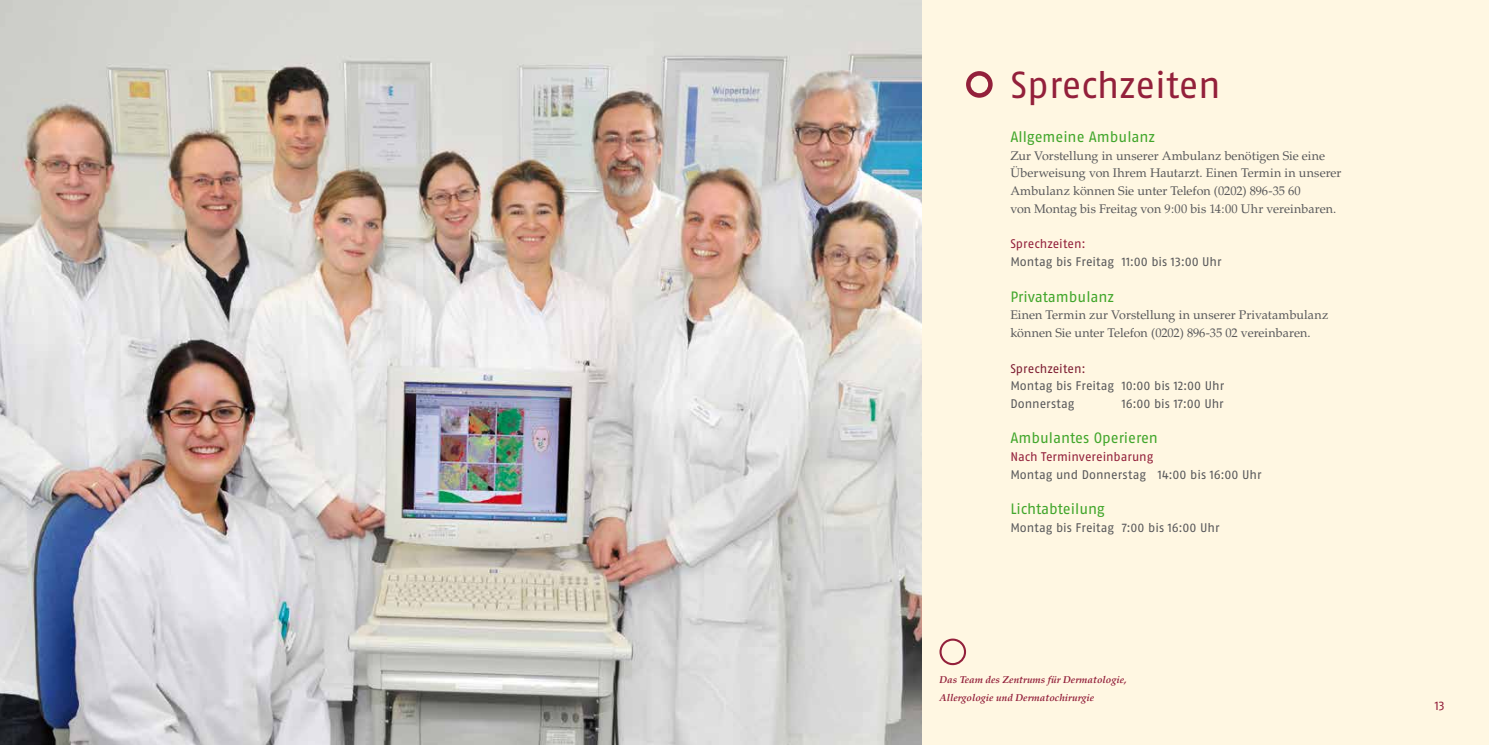
<style>
.page{position:relative;width:1489px;height:745px;background:#fff}
.page>*{position:absolute;margin:0;border:0;box-sizing:border-box;transform-origin:0 0}
.t1{font:37.5px "Fago Pro";letter-spacing:-.005em;color:#93203b}
.t2{font:15px "Fago Pro";color:#41a62b}
.t3{font:12.5px/17.8px "Palatino";color:#58585a}
.t4{font:12.5px/17.8px "Fago Pro";letter-spacing:-.005em;color:#58585a}
.t5{font:12.5px "Fago Pro";letter-spacing:-.005em;color:#93203b}
.t6{font:12.5px "Fago Pro";color:#7d1d32}
.t7{font:italic 700 10px/17.8px "Palatino";color:#93203b}
</style>
<div class="page">
<div style="left:0;top:0;width:1488px;height:744px;background:#fff7e2"></div>
<svg style="left:966px;top:71px;width:26px;height:27px"></svg>
<img style="left:0;top:0;width:921px;height:744px">
<svg style="left:939px;top:638px;width:27px;height:26px"></svg>
<h1 class="t1" style="left:1010px;top:62px;width:212px">Sprechzeiten</h1>
<p class="t2" style="left:1010px;top:127px;width:146px">Allgemeine Ambulanz</p>
<p class="t3" style="left:1010px;top:147px;width:333px">Zur Vorstellung in unserer Ambulanz benötigen Sie eine Überweisung von Ihrem Hautarzt. Einen Termin in unserer Ambulanz können Sie unter Telefon (0202) 896-35 60<br>von Montag bis Freitag von 9:00 bis 14:00 Uhr vereinbaren.</p>
<p class="t5" style="left:1010px;top:236px;width:77px">Sprechzeiten:</p>
<p class="t4" style="left:1010px;top:252px;width:213px">Montag bis Freitag 11:00 bis 13:00 Uhr</p>
<p class="t2" style="left:1010px;top:287px;width:105px">Privatambulanz</p>
<p class="t3" style="left:1010px;top:306px;width:319px">Einen Termin zur Vorstellung in unserer Privatambulanz können Sie unter Telefon (0202) 896-35 02 vereinbaren.</p>
<p class="t6" style="left:1010px;top:360px;width:77px">Sprechzeiten:</p>
<p class="t4" style="left:1010px;top:377px;width:215px">Montag bis Freitag 10:00 bis 12:00 Uhr<br>Donnerstag</p>
<p class="t4" style="left:1121px;top:394px;width:103px">16:00 bis 17:00 Uhr</p>
<p class="t2" style="left:1010px;top:429px;width:149px">Ambulantes Operieren</p>
<p class="t5" style="left:1010px;top:449px;width:144px">Nach Terminvereinbarung</p>
<p class="t4" style="left:1010px;top:465px;width:252px">Montag und Donnerstag 14:00 bis 16:00 Uhr</p>
<p class="t2" style="left:1010px;top:500px;width:96px">Lichtabteilung</p>
<p class="t4" style="left:1010px;top:518px;width:211px">Montag bis Freitag 7:00 bis 16:00 Uhr</p>
<p class="t7" style="left:939px;top:670px;width:189px">Das Team des Zentrums für Dermatologie,<br>Allergologie und Dermatochirurgie</p>
<p class="t5" style="left:1434px;top:697px;width:11px">13</p>
</div>
